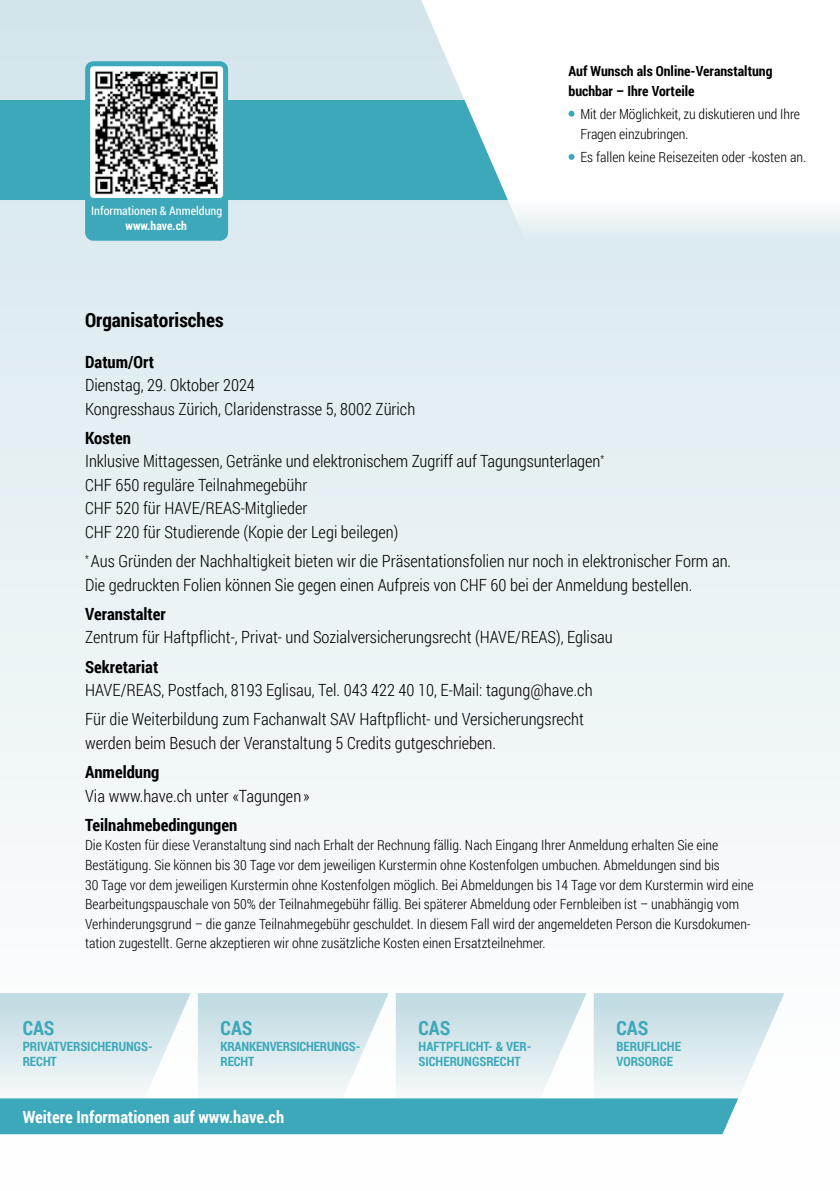
<style>
.page{position:relative;width:840px;height:1191px;background:#fff}
.page>*{position:absolute;margin:0;border:0;box-sizing:border-box;transform-origin:0 0}
.t1{font:700 19.6px "Roboto Condensed";color:#000}
.t2{font:700 19.6px "Roboto Condensed";color:#3ca8b9}
.t3{font:300 16.8px/23.6px "Roboto Condensed";color:#000}
.t4{font:700 16.8px "Roboto Condensed";color:#fff}
.t5{font:700 16.8px "Roboto Condensed";color:#000}
.t6{font:300 14px/19.6px "Roboto Condensed";color:#000}
.t7{font:700 14px/19.6px "Roboto Condensed";color:#000}
.t8{font:700 12.8px/15.4px "Roboto Condensed";color:#3ca8b9}
.t9{font:12px/14.4px "Roboto Condensed";color:#fff;text-align:center}
.s1{font-weight:700}
</style>
<div class="page">
<div style="left:0;top:0;width:839px;height:1191px;background:linear-gradient(to bottom,#d3e5eb,#fff)"></div>
<div style="left:0;top:100px;width:839px;height:99px;background:#3ca8b9"></div>
<svg style="left:416px;top:0;width:423px;height:244px"></svg>
<svg style="left:0;top:993px;width:784px;height:141px"></svg>
<svg style="left:568px;top:111px;width:6px;height:6px"></svg>
<svg style="left:568px;top:154px;width:6px;height:6px"></svg>
<svg style="left:83px;top:199px;width:147px;height:44px;background:#4aadbd"></svg>
<img style="left:91px;top:67px;width:131px;height:130px">
<div style="left:85px;top:61px;width:143px;height:142px;border:5px solid #3ca8b9;border-radius:6px"></div>
<p class="t9" style="left:91px;top:203px;width:132px">Informationen &amp; Anmeldung <span class="s1">www.have.ch</span></p>
<p class="t7" style="left:568px;top:61px;width:205px">Auf Wunsch als Online-Veranstaltung buchbar – Ihre Vorteile</p>
<p class="t6" style="left:580px;top:104px;width:221px">Mit der Möglichkeit, zu diskutieren und Ihre<br>Fragen einzubringen.</p>
<p class="t6" style="left:580px;top:147px;width:227px">Es fallen keine Reisezeiten oder -kosten an.</p>
<p class="t1" style="left:85px;top:306px;width:140px">Organisatorisches</p>
<p class="t3" style="left:85px;top:349px;width:331px"><span class="s1">Datum/Ort<br></span>Dienstag, 29. Oktober 2024<br>Kongresshaus Zürich, Claridenstrasse 5, 8002 Zürich</p>
<p class="t3" style="left:85px;top:425px;width:520px"><span class="s1">Kosten<br></span>Inklusive Mittagessen, Getränke und elektronischem Zugriff auf Tagungsunterlagen<sup>* </sup>CHF 650 reguläre Teilnahmegebühr<br>CHF 520 für HAVE/REAS-Mitglieder<br>CHF 220 für Studierende (Kopie der Legi beilegen)</p>
<p class="t3" style="left:85px;top:549px;width:647px"><sup>*</sup> Aus Gründen der Nachhaltigkeit bieten wir die Präsentationsfolien nur noch in elektronischer Form an.<br>Die gedruckten Folien können Sie gegen einen Aufpreis von CHF 60 bei der Anmeldung bestellen.</p>
<p class="t3" style="left:85px;top:601px;width:529px"><span class="s1">Veranstalter<br></span>Zentrum für Haftpflicht-, Privat- und Sozialversicherungsrecht (HAVE/REAS), Eglisau</p>
<p class="t3" style="left:85px;top:654px;width:508px"><span class="s1">Sekretariat<br></span>HAVE/REAS, Postfach, 8193 Eglisau, Tel. 043 422 40 10, E-Mail: tagung@have.ch</p>
<p class="t3" style="left:85px;top:707px;width:500px">Für die Weiterbildung zum Fachanwalt SAV Haftpflicht- und Versicherungsrecht werden beim Besuch der Veranstaltung 5 Credits gutgeschrieben.</p>
<p class="t3" style="left:85px;top:759px;width:226px"><span class="s1">Anmeldung<br></span>Via www.have.ch unter «Tagungen »</p>
<p class="t5" style="left:85px;top:813px;width:154px">Teilnahmebedingungen</p>
<p class="t6" style="left:85px;top:835px;width:669px">Die Kosten für diese Veranstaltung sind nach Erhalt der Rechnung fällig. Nach Eingang Ihrer Anmeldung erhalten Sie eine Bestätigung. Sie können bis 30 Tage vor dem jeweiligen Kurstermin ohne Kostenfolgen umbuchen. Abmeldungen sind bis<br>30 Tage vor dem jeweiligen Kurstermin ohne Kostenfolgen möglich. Bei Abmeldungen bis 14 Tage vor dem Kurstermin wird eine Bearbeitungspauschale von 50% der Teilnahmegebühr fällig. Bei späterer Abmeldung oder Fernbleiben ist – unabhängig vom Verhinderungsgrund – die ganze Teilnahmegebühr geschuldet. In diesem Fall wird der angemeldeten Person die Kursdokumen&shy;tation zugestellt. Gerne akzeptieren wir ohne zusätzliche Kosten einen Ersatzteilnehmer.</p>
<p class="t2" style="left:23px;top:1014px;width:33px">CAS</p>
<p class="t8" style="left:23px;top:1038px;width:132px">PRIVATVERSICHERUNGS-<br>RECHT</p>
<p class="t2" style="left:220px;top:1014px;width:33px">CAS</p>
<p class="t8" style="left:220px;top:1038px;width:141px">KRANKENVERSICHERUNGS-<br>RECHT</p>
<p class="t4" style="left:23px;top:1105px;width:263px">Weitere Informationen auf www.have.ch</p>
<p class="t2" style="left:418px;top:1014px;width:33px">CAS</p>
<p class="t8" style="left:418px;top:1038px;width:114px">HAFTPFLICHT- &amp; VER-<br>SICHERUNGSRECHT</p>
<p class="t2" style="left:616px;top:1014px;width:33px">CAS</p>
<p class="t8" style="left:616px;top:1038px;width:66px">BERUFLICHE<br>VORSORGE</p>
</div>
